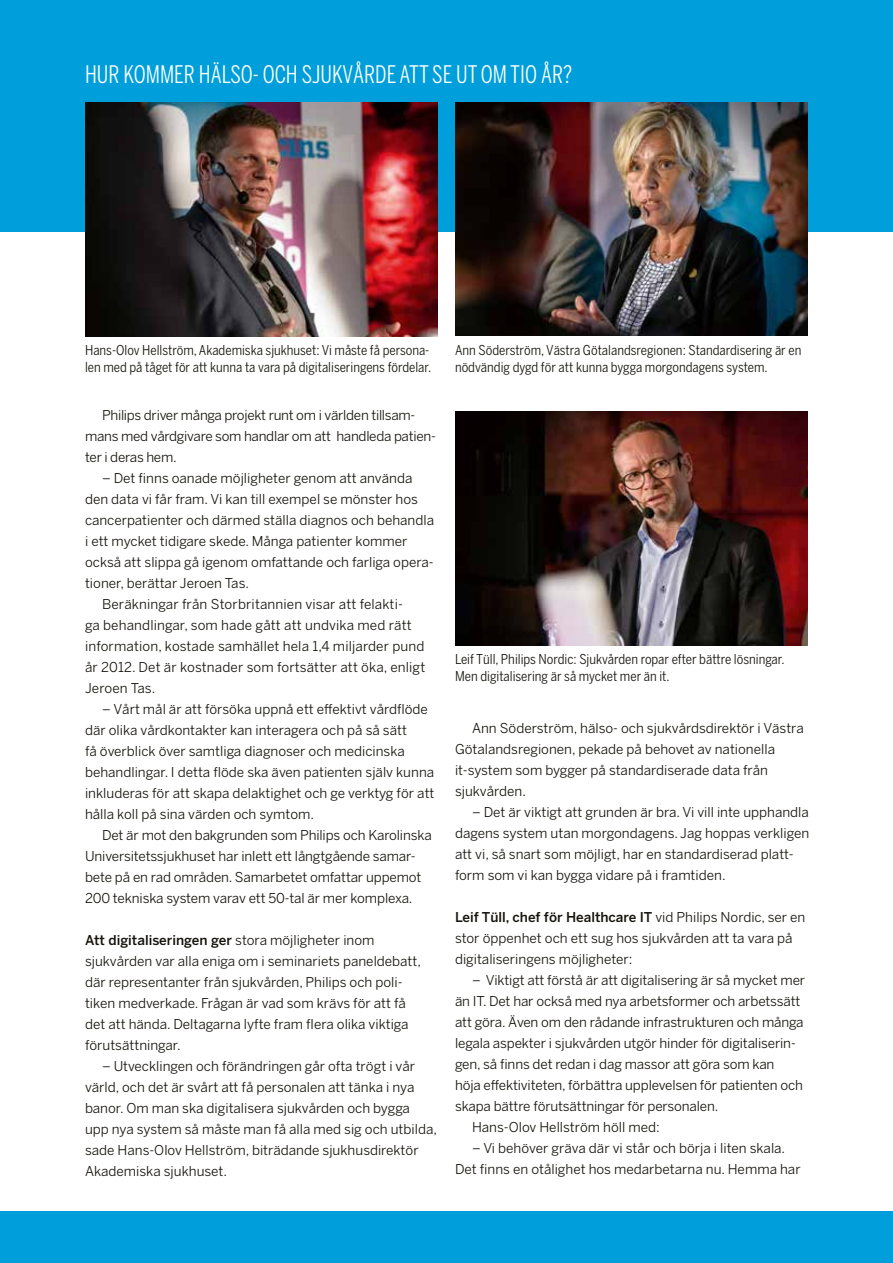
<style>
.page{position:relative;width:893px;height:1263px;background:#fff}
.page>*{position:absolute;margin:0;border:0;box-sizing:border-box;transform-origin:0 0}
.t1{font:24px "Benton Sans Comp";color:#fff}
.t2{font:13.5px/21px "Benton Sans";color:#16130c}
.t3{font:13.5px/16.5px "Benton Sans Cond";color:#16130c}
.t4{font:13.5px/21px "Benton Sans";letter-spacing:-.02em;color:#16130c}
.s1{font-weight:500}
</style>
<div class="page">
<div style="left:0;top:0;width:893px;height:232px;background:#009fdb"></div>
<img style="left:455px;top:102px;width:353px;height:234px">
<img style="left:455px;top:411px;width:353px;height:234px">
<div style="left:0;top:1212px;width:893px;height:51px;background:#009fdb"></div>
<img style="left:85px;top:102px;width:353px;height:234px">
<h1 class="t1" style="left:85px;top:60px;width:489px">HUR KOMMER HÄLSO- OCH SJUKVÅRDE ATT SE UT OM TIO ÅR?</h1>
<p class="t3" style="left:85px;top:342px;width:348px">Hans-Olov Hellström, Akademiska sjukhuset: Vi måste få persona&shy;len med på tåget för att kunna ta vara på digitaliseringens fördelar.</p>
<p class="t3" style="left:455px;top:342px;width:348px">Ann Söderström, Västra Götalandsregionen: Standardisering är en nödvändig dygd för att kunna bygga morgondagens system.</p>
<p class="t4" style="left:85px;top:404px;width:352px;text-indent:17px">Philips driver många projekt runt om i världen tillsam&shy;mans med vårdgivare som handlar om att handleda patien&shy;ter i deras hem.</p>
<p class="t2" style="left:102px;top:467px;width:312px">– Det finns oanade möjligheter genom att använda</p>
<p class="t2" style="left:85px;top:488px;width:334px">den data vi får fram. Vi kan till exempel se mönster hos</p>
<p class="t2" style="left:85px;top:509px;width:351px">cancerpatienter och därmed ställa diagnos och behandla</p>
<p class="t2" style="left:85px;top:530px;width:324px">i ett mycket tidigare skede. Många patienter kommer</p>
<p class="t2" style="left:85px;top:551px;width:350px">också att slippa gå igenom omfattande och farliga opera-</p>
<p class="t2" style="left:85px;top:572px;width:165px">tioner, berättar Jeroen Tas.</p>
<p class="t2" style="left:102px;top:593px;width:302px">Beräkningar från Storbritannien visar att felakti-</p>
<p class="t2" style="left:85px;top:614px;width:328px">ga behandlingar, som hade gått att undvika med rätt</p>
<p class="t2" style="left:85px;top:635px;width:341px">information, kostade samhället hela 1,4 miljarder pund</p>
<p class="t2" style="left:85px;top:656px;width:342px">år 2012. Det är kostnader som fortsätter att öka, enligt</p>
<p class="t2" style="left:85px;top:677px;width:72px">Jeroen Tas.</p>
<p class="t2" style="left:85px;top:698px;width:351px;text-indent:17px">– Vårt mål är att försöka uppnå ett effektivt vårdflöde där olika vårdkontakter kan interagera och på så sätt<br>få överblick över samtliga diagnoser och medicinska behandlingar. I detta flöde ska även patienten själv kunna inkluderas för att skapa delaktighet och ge verktyg för att hålla koll på sina värden och symtom.</p>
<p class="t2" style="left:85px;top:824px;width:348px;text-indent:17px">Det är mot den bakgrunden som Philips och Karolinska Universitetssjukhuset har inlett ett långtgående samar&shy;bete på en rad områden. Samarbetet omfattar uppemot 200 tekniska system varav ett 50-tal är mer komplexa.</p>
<p class="t2" style="left:85px;top:929px;width:337px"><span class="s1">Att digitaliseringen ger</span> stora möjligheter inom sjukvården var alla eniga om i seminariets paneldebatt, där representanter från sjukvården, Philips och poli&shy;tiken medverkade. Frågan är vad som krävs för att få det att hända. Deltagarna lyfte fram flera olika viktiga förutsättningar.</p>
<p class="t2" style="left:85px;top:1055px;width:353px;text-indent:17px">– Utvecklingen och förändringen går ofta trögt i vår värld, och det är svårt att få personalen att tänka i nya banor. Om man ska digitalisera sjukvården och bygga upp nya system så måste man få alla med sig och utbilda, sade Hans-Olov Hellström, biträdande sjukhusdirektör Akademiska sjukhuset.</p>
<p class="t3" style="left:455px;top:651px;width:331px">Leif Tüll, Philips Nordic: Sjukvården ropar efter bättre lösningar.<br>Men digitalisering är så mycket mer än it.</p>
<p class="t2" style="left:455px;top:717px;width:350px;text-indent:17px">Ann Söderström, hälso- och sjukvårdsdirektör i Västra Götalandsregionen, pekade på behovet av nationella it-system som bygger på standardiserade data från sjukvården.</p>
<p class="t2" style="left:455px;top:801px;width:356px;text-indent:17px">– Det är viktigt att grunden är bra. Vi vill inte upphandla dagens system utan morgondagens. Jag hoppas verkligen att vi, så snart som möjligt, har en standardiserad platt&shy;form som vi kan bygga vidare på i framtiden.</p>
<p class="t2" style="left:455px;top:906px;width:352px"><span class="s1">Leif Tüll, chef för Healthcare IT</span> vid Philips Nordic, ser en stor öppenhet och ett sug hos sjukvården att ta vara på digitaliseringens möjligheter:</p>
<p class="t2" style="left:472px;top:969px;width:335px">– Viktigt att förstå är att digitalisering är så mycket mer</p>
<p class="t2" style="left:455px;top:990px;width:347px">än IT. Det har också med nya arbetsformer och arbetssätt</p>
<p class="t2" style="left:455px;top:1011px;width:350px">att göra. Även om den rådande infrastrukturen och många</p>
<p class="t2" style="left:455px;top:1032px;width:342px">legala aspekter i sjukvården utgör hinder för digitaliserin-</p>
<p class="t2" style="left:455px;top:1053px;width:321px">gen, så finns det redan i dag massor att göra som kan</p>
<p class="t2" style="left:455px;top:1074px;width:349px">höja effektiviteten, förbättra upplevelsen för patienten och</p>
<p class="t2" style="left:455px;top:1095px;width:265px">skapa bättre förutsättningar för personalen.</p>
<p class="t2" style="left:472px;top:1116px;width:189px">Hans-Olov Hellström höll med:</p>
<p class="t2" style="left:455px;top:1137px;width:347px;text-align:center">– Vi behöver gräva där vi står och börja i liten skala.<br>Det finns en otålighet hos medarbetarna nu. Hemma har</p>
</div>
